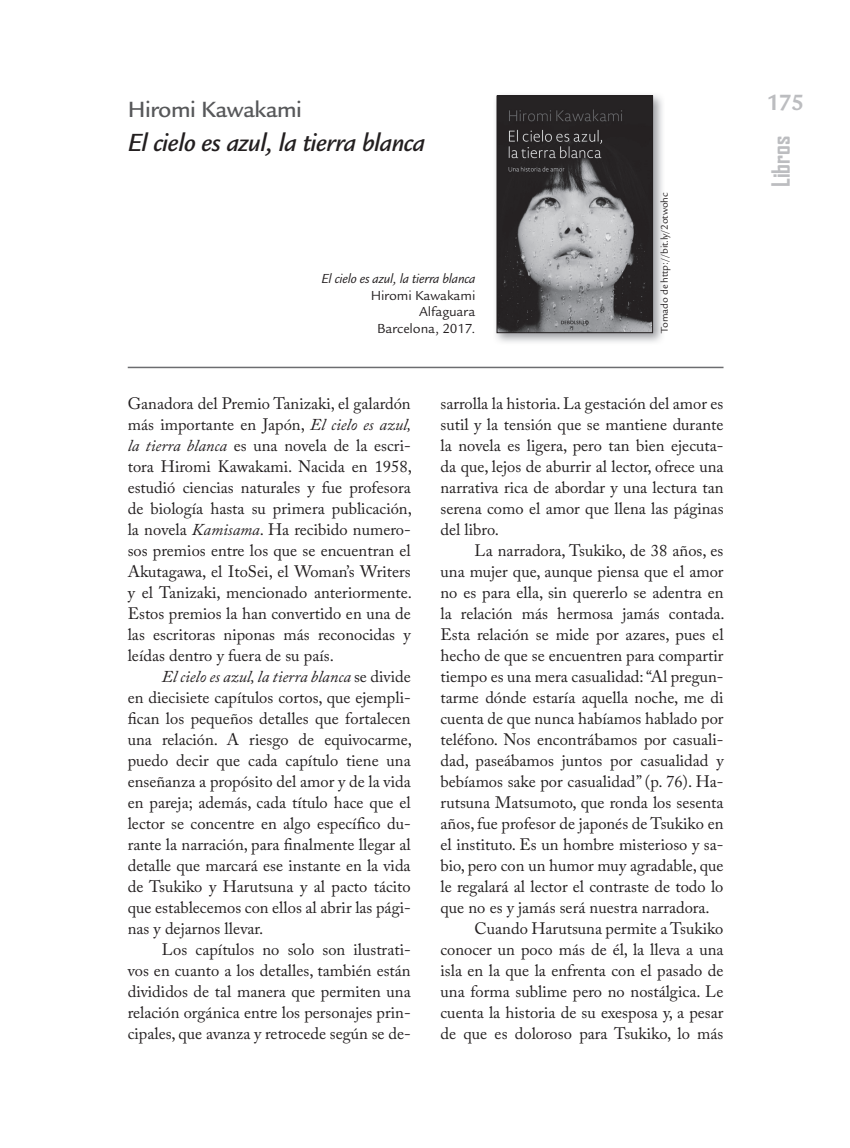
<style>
.page{position:relative;width:850px;height:1148px;background:#fff}
.page>*{position:absolute;margin:0;border:0;box-sizing:border-box;transform-origin:0 0}
.t1{font:italic 500 27px "Legacy Sans Std";letter-spacing:-.02em;color:#231f20}
.t2{font:500 24px "Legacy Sans Std";letter-spacing:-.02em;color:#57585a}
.t3{font:700 24px "Agency FB";color:#bcbdc0}
.t4{font:700 24px "Legacy Sans Std";color:#bcbdc0}
.t5{font:16.5px/21px "Adobe Caslon Pro";color:#231f20;text-align:justify}
.t6{font:14.25px/16.5px "Legacy Sans Std";letter-spacing:-.01em;color:#231f20;text-align:right}
.t7{font:italic 14.25px "Legacy Sans Std";letter-spacing:-.01em;color:#231f20}
.t8{font:10.5px "Legacy Sans Std";letter-spacing:-.02em;color:#231f20}
.s1{font-style:italic}
</style>
<div class="page">
<hr style="left:128px;top:367px;width:595px;height:1px;background:#6c6d70">
<img style="left:495px;top:95px;width:168px;height:247px">
<img style="left:498px;top:98px;width:152px;height:233px">
<div style="left:496px;top:96px;width:156px;height:237px;border:1px solid #231f20"></div>
<h2 class="t2" style="left:128px;top:95px;width:176px">Hiromi Kawakami</h2>
<h1 class="t1" style="left:128px;top:128px;width:299px">El cielo es azul, la tierra blanca</h1>
<p class="t7" style="left:321px;top:271px;width:155px">El cielo es azul, la tierra blanca</p>
<p class="t6" style="left:370px;top:287px;width:106px">Hiromi Kawakami<br>Alfaguara<br>Barcelona, 2017.</p>
<p class="t8" style="left:658px;top:333px;width:142px;rotate:-90deg">Tomado de http://bit.ly/2otwohc</p>
<p class="t5" style="left:128px;top:393px;width:285px">Ganadora del Premio Tanizaki, el galardón más importante en Japón, <span class="s1">El cielo es azul, la tierra blanca</span> es una novela de la escri&shy;tora Hiromi Kawakami. Nacida en 1958, estudió ciencias naturales y fue profesora de biología hasta su primera publicación, la novela <span class="s1">Kamisama</span>. Ha recibido numero&shy;sos premios entre los que se encuentran el Akutagawa, el ItoSei, el Woman’s Writers y el Tanizaki, mencionado anteriormente.<br>Estos premios la han convertido en una de las escritoras niponas más reconocidas y leídas dentro y fuera de su país.</p>
<p class="t5" style="left:128px;top:666px;width:285px;text-indent:34px"><span class="s1">El cielo es azul, la tierra blanca</span> se divide en diecisiete capítulos cortos, que ejempli&shy;fican los pequeños detalles que fortalecen una relación. A riesgo de equivocarme, puedo decir que cada capítulo tiene una enseñanza a propósito del amor y de la vida en pareja; además, cada título hace que el lector se concentre en algo específico du&shy;rante la narración, para finalmente llegar al detalle que marcará ese instante en la vida de Tsukiko y Harutsuna y al pacto tácito que establecemos con ellos al abrir las pági&shy;nas y dejarnos llevar.</p>
<p class="t5" style="left:128px;top:939px;width:284px;text-indent:34px">Los capítulos no solo son ilustrati&shy;vos en cuanto a los detalles, también están divididos de tal manera que permiten una relación orgánica entre los personajes prin&shy;cipales, que avanza y retrocede según se de-</p>
<p class="t5" style="left:440px;top:393px;width:284px">sarrolla la historia. La gestación del amor es sutil y la tensión que se mantiene durante la novela es ligera, pero tan bien ejecuta&shy;da que, lejos de aburrir al lector, ofrece una narrativa rica de abordar y una lectura tan serena como el amor que llena las páginas del libro.</p>
<p class="t5" style="left:474px;top:540px;width:250px">La narradora, Tsukiko, de 38 años, es</p>
<p class="t5" style="left:440px;top:561px;width:284px">una mujer que, aunque piensa que el amor</p>
<p class="t5" style="left:440px;top:582px;width:284px">no es para ella, sin quererlo se adentra en</p>
<p class="t5" style="left:440px;top:603px;width:285px">la relación más hermosa jamás contada.</p>
<p class="t5" style="left:440px;top:624px;width:284px">Esta relación se mide por azares, pues el</p>
<p class="t5" style="left:440px;top:645px;width:284px">hecho de que se encuentren para compartir</p>
<p class="t5" style="left:440px;top:666px;width:284px">tiempo es una mera casualidad: “Al pregun-</p>
<p class="t5" style="left:440px;top:687px;width:284px">tarme dónde estaría aquella noche, me di</p>
<p class="t5" style="left:440px;top:708px;width:284px">cuenta de que nunca habíamos hablado por</p>
<p class="t5" style="left:440px;top:729px;width:284px">teléfono. Nos encontrábamos por casuali-</p>
<p class="t5" style="left:440px;top:750px;width:284px">dad, paseábamos juntos por casualidad y</p>
<p class="t5" style="left:440px;top:771px;width:284px">bebíamos sake por casualidad” (p. 76). Ha-</p>
<p class="t5" style="left:440px;top:792px;width:284px">rutsuna Matsumoto, que ronda los sesenta</p>
<p class="t5" style="left:440px;top:813px;width:284px">años, fue profesor de japonés de Tsukiko en</p>
<p class="t5" style="left:440px;top:834px;width:284px">el instituto. Es un hombre misterioso y sa-</p>
<p class="t5" style="left:440px;top:855px;width:284px">bio, pero con un humor muy agradable, que</p>
<p class="t5" style="left:440px;top:876px;width:284px">le regalará al lector el contraste de todo lo</p>
<p class="t5" style="left:440px;top:897px;width:271px">que no es y jamás será nuestra narradora.</p>
<p class="t5" style="left:474px;top:918px;width:250px">Cuando Harutsuna permite a Tsukiko</p>
<p class="t5" style="left:440px;top:939px;width:284px">conocer un poco más de él, la lleva a una</p>
<p class="t5" style="left:440px;top:960px;width:284px">isla en la que la enfrenta con el pasado de</p>
<p class="t5" style="left:440px;top:981px;width:284px">una forma sublime pero no nostálgica. Le</p>
<p class="t5" style="left:440px;top:1002px;width:284px">cuenta la historia de su exesposa y, a pesar</p>
<p class="t5" style="left:440px;top:1023px;width:284px">de que es doloroso para Tsukiko, lo más</p>
<h2 class="t4" style="left:766px;top:89px;width:39px">175</h2>
<h2 class="t3" style="left:765px;top:187px;width:53px;rotate:-90deg">Libros</h2>
</div>
